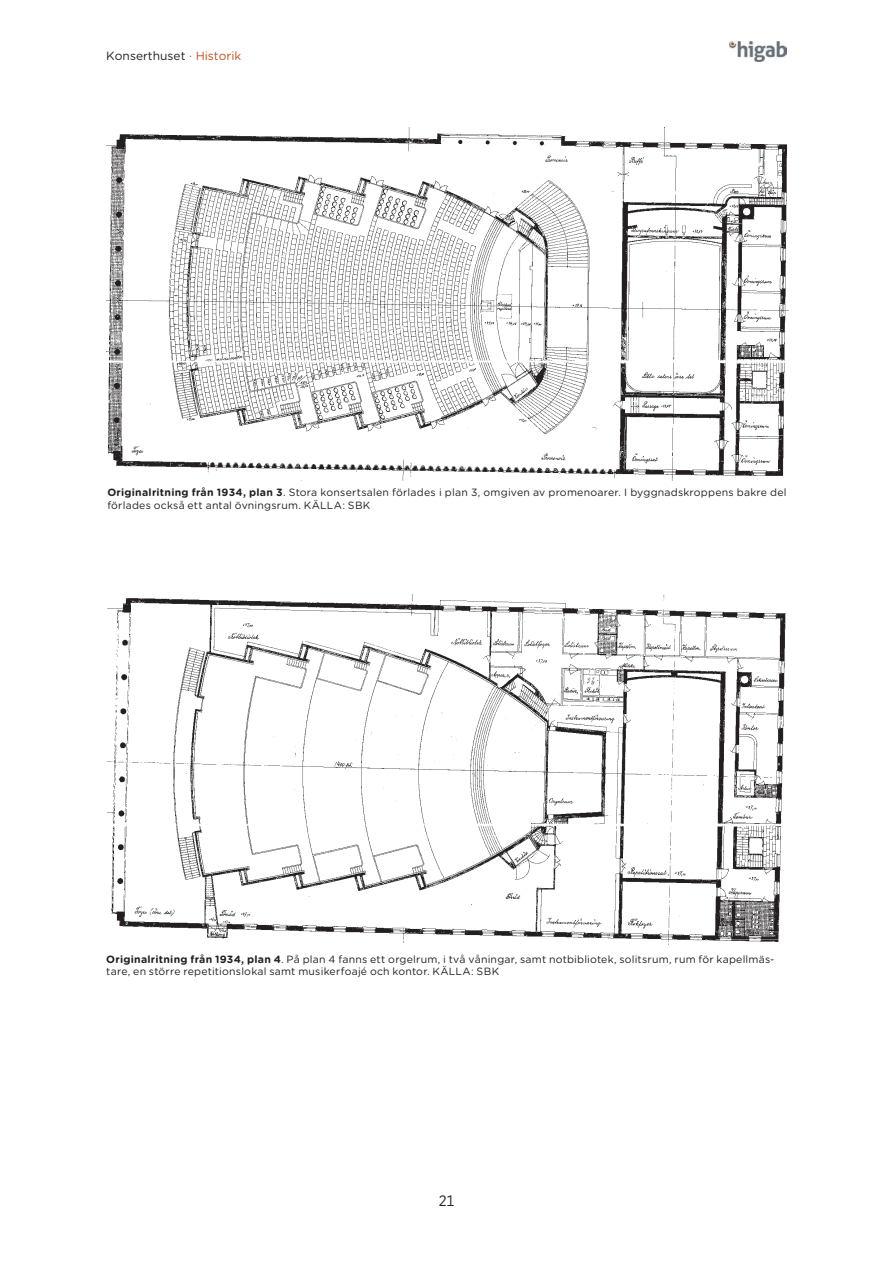
<style>
.page{position:relative;width:893px;height:1263px;background:#fff}
.page>*{position:absolute;margin:0;border:0;box-sizing:border-box;transform-origin:0 0}
.t1{font:15px "Gotham Narrow";color:#231f20}
.t2{font:12px "Gotham Rounded";color:#231f20}
.Bildtext{font:10.5px/12.6px "Gotham Rounded";letter-spacing:.02em;color:#231f20}
.s1{color:#c74f18}
.s2{font-weight:700}
</style>
<div class="page">
<img style="left:730px;top:41px;width:57px;height:21px">
<img style="left:107px;top:594px;width:679px;height:351px">
<img style="left:106px;top:128px;width:683px;height:352px">
<p class="t2" style="left:106px;top:47px;width:137px">Konserthuset <span class="s1">· Historik</span></p>
<p class="Bildtext" style="left:107px;top:486px;width:681px"><span class="s2">Originalritning från 1934, plan 3</span>. Stora konsertsalen förlades i plan 3, omgiven av promenoarer. I byggnadskroppens bakre del förlades också ett antal övningsrum. KÄLLA: SBK</p>
<p class="Bildtext" style="left:106px;top:952px;width:670px"><span class="s2">Originalritning från 1934, plan 4</span>. På plan 4 fanns ett orgelrum, i två våningar, samt notbibliotek, solitsrum, rum för kapellmäs&shy;tare, en större repetitionslokal samt musikerfoajé och kontor. KÄLLA: SBK</p>
<h1 class="t1" style="left:439px;top:1191px;width:17px">21</h1>
</div>
